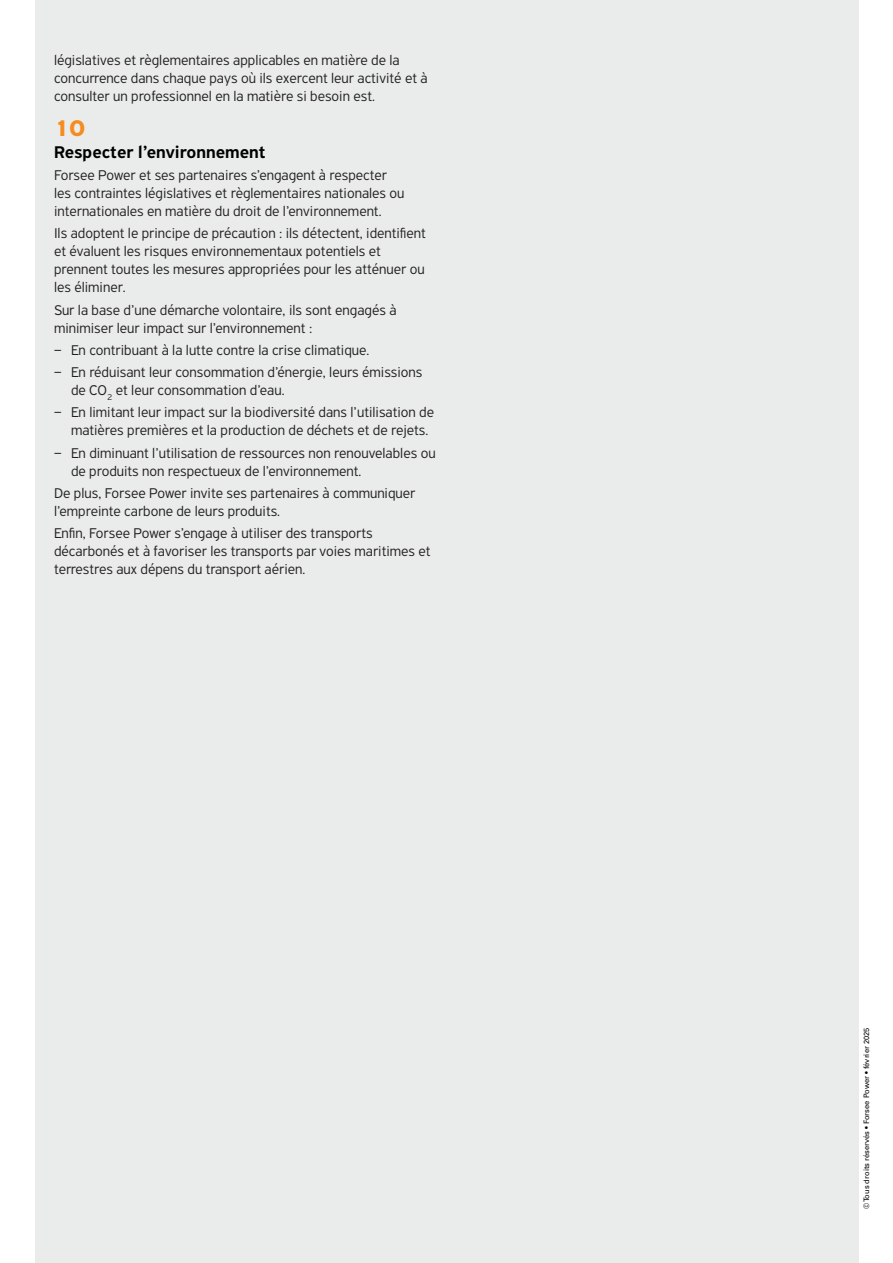
<style>
.page{position:relative;width:893px;height:1263px;background:#fff}
.page>*{position:absolute;margin:0;border:0;box-sizing:border-box;transform-origin:0 0}
.t1{font:700 24px "PF Highway Sans Pro";color:#f68c1f}
.t2{font:500 18px "PF Highway Sans Pro";color:#000001}
.t3{font:300 15px/18px "PF Highway Sans Pro";color:#231f20}
.t4{font:7.5px "Univers LT Std";color:#000001}
</style>
<div class="page">
<div style="left:35px;top:0;width:824px;height:1263px;background:#e9ecea"></div>
<p class="t3" style="left:54px;top:51px;width:375px">législatives et règlementaires applicables en matière de la concurrence dans chaque pays où ils exercent leur activité et à consulter un professionnel en la matière si besoin est.</p>
<p class="t1" style="left:54px;top:114px;width:33px">10</p>
<p class="t2" style="left:54px;top:141px;width:213px">Respecter l’environnement</p>
<p class="t3" style="left:54px;top:166px;width:352px">Forsee Power et ses partenaires s’engagent à respecter les contraintes législatives et règlementaires nationales ou internationales en matière du droit de l’environnement.</p>
<p class="t3" style="left:54px;top:224px;width:373px">Ils adoptent le principe de précaution : ils détectent, identifient et évaluent les risques environnementaux potentiels et prennent toutes les mesures appropriées pour les atténuer ou les éliminer.</p>
<p class="t3" style="left:54px;top:301px;width:344px">Sur la base d’une démarche volontaire, ils sont engagés à minimiser leur impact sur l’environnement :</p>
<p class="t3" style="left:54px;top:341px;width:317px">– En contribuant à la lutte contre la crise climatique.</p>
<p class="t3" style="left:71px;top:363px;width:353px;text-indent:-17px">– En réduisant leur consommation d’énergie, leurs émissions de CO<sub>2</sub> et leur consommation d’eau.</p>
<p class="t3" style="left:71px;top:403px;width:365px;text-indent:-17px">– En limitant leur impact sur la biodiversité dans l’utilisation de matières premières et la production de déchets et de rejets.</p>
<p class="t3" style="left:71px;top:444px;width:366px;text-indent:-17px">– En diminuant l’utilisation de ressources non renouvelables ou de produits non respectueux de l’environnement.</p>
<p class="t3" style="left:54px;top:484px;width:363px">De plus, Forsee Power invite ses partenaires à communiquer l’empreinte carbone de leurs produits.</p>
<p class="t3" style="left:54px;top:524px;width:378px">Enfin, Forsee Power s’engage à utiliser des transports décarbonés et à favoriser les transports par voies maritimes et terrestres aux dépens du transport aérien.</p>
<p class="t4" style="left:862px;top:1209px;width:183px;rotate:-90deg">© Tous droits réservés • Forsee Power • février 2025</p>
</div>
